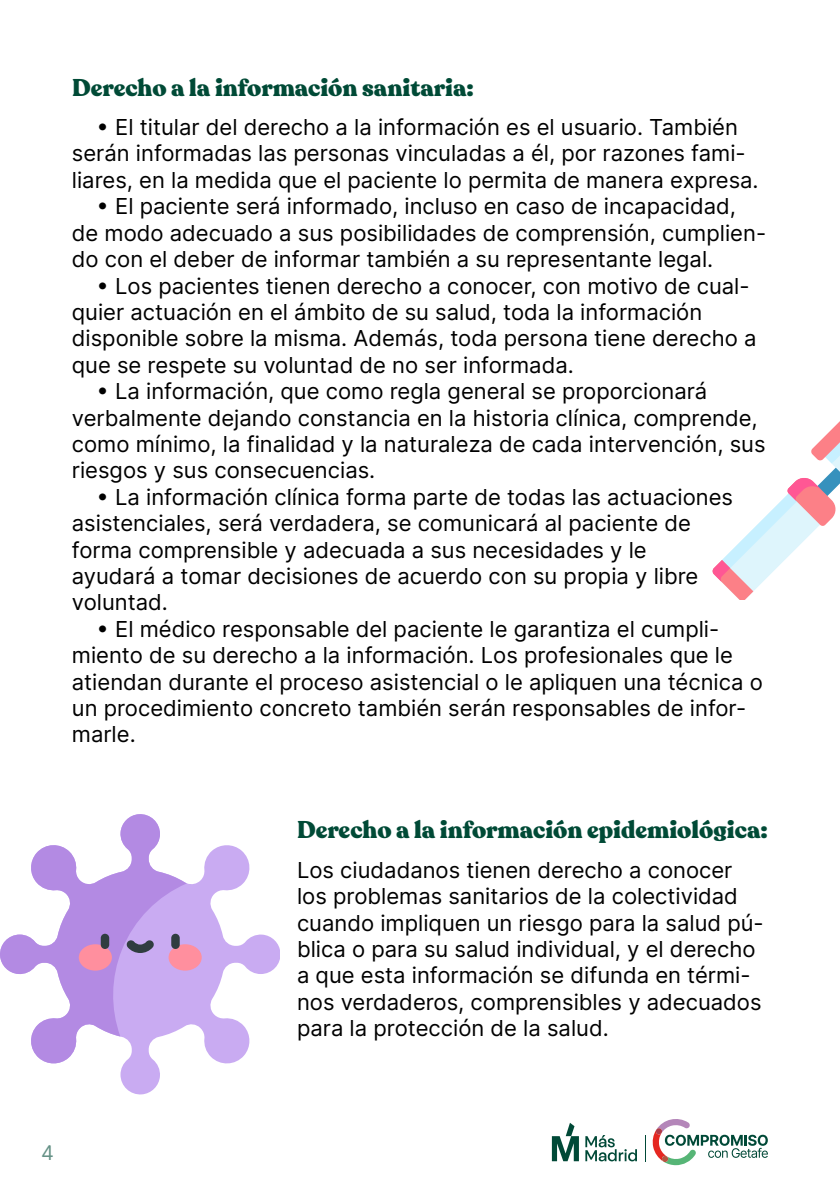
<style>
.page{position:relative;width:840px;height:1191px;background:#fff}
.page>*{position:absolute;margin:0;border:0;box-sizing:border-box;transform-origin:0 0}
.t1{font:900 24px "Recoleta";color:#004a36}
.t2{font:22px/26.4px "Inter";color:#000}
.t3{font:20px "Inter";color:#669287}
</style>
<div class="page">
<svg style="left:551px;top:1123px;width:85px;height:38px"></svg>
<svg style="left:645px;top:1119px;width:122px;height:46px"></svg>
<svg style="left:712px;top:422px;width:127px;height:177px"></svg>
<svg style="left:120px;top:845px;width:159px;height:249px"></svg>
<svg style="left:0;top:814px;width:187px;height:251px"></svg>
<div style="left:79px;top:944px;width:33px;height:26px;background:#ff8f9e;border-radius:50%"></div>
<div style="left:168px;top:944px;width:33px;height:26px;background:#ff8f9e;border-radius:50%"></div>
<div style="left:101px;top:933px;width:8px;height:16px;background:#303d40;border-radius:4px"></div>
<div style="left:171px;top:933px;width:9px;height:16px;background:#303d40;border-radius:4px"></div>
<svg style="left:126px;top:939px;width:28px;height:14px"></svg>
<p class="t1" style="left:72px;top:72px;width:403px">Derecho a la información sanitaria:</p>
<p class="t2" style="left:72px;top:113px;width:688px;text-align:center">• El titular del derecho a la información es el usuario. También serán informadas las personas vinculadas a él, por razones fami&shy;liares, en la medida que el paciente lo permita de manera expresa.</p>
<p class="t2" style="left:72px;top:193px;width:695px;text-indent:25px">• El paciente será informado, incluso en caso de incapacidad, de modo adecuado a sus posibilidades de comprensión, cumplien&shy;do con el deber de informar también a su representante legal.</p>
<p class="t2" style="left:72px;top:272px;width:685px;text-indent:25px">• Los pacientes tienen derecho a conocer, con motivo de cual&shy;quier actuación en el ámbito de su salud, toda la información disponible sobre la misma. Además, toda persona tiene derecho a que se respete su voluntad de no ser informada.</p>
<p class="t2" style="left:72px;top:377px;width:694px;text-indent:25px">• La información, que como regla general se proporcionará verbalmente dejando constancia en la historia clínica, comprende, como mínimo, la finalidad y la naturaleza de cada intervención, sus riesgos y sus consecuencias.</p>
<p class="t2" style="left:72px;top:483px;width:662px;text-indent:25px">• La información clínica forma parte de todas las actuaciones asistenciales, será verdadera, se comunicará al paciente de forma comprensible y adecuada a sus necesidades y le ayudará a tomar decisiones de acuerdo con su propia y libre voluntad.</p>
<p class="t2" style="left:72px;top:615px;width:692px;text-indent:25px">• El médico responsable del paciente le garantiza el cumpli&shy;miento de su derecho a la información. Los profesionales que le atiendan durante el proceso asistencial o le apliquen una técnica o un procedimiento concreto también serán responsables de infor&shy;marle.</p>
<p class="t1" style="left:297px;top:814px;width:472px">Derecho a la información epidemiológica:</p>
<p class="t2" style="left:297px;top:856px;width:468px">Los ciudadanos tienen derecho a conocer los problemas sanitarios de la colectividad cuando impliquen un riesgo para la salud pú&shy;blica o para su salud individual, y el derecho a que esta información se difunda en térmi&shy;nos verdaderos, comprensibles y adecuados para la protección de la salud.</p>
<p class="t3" style="left:41px;top:1138px;width:14px">4</p>
</div>
